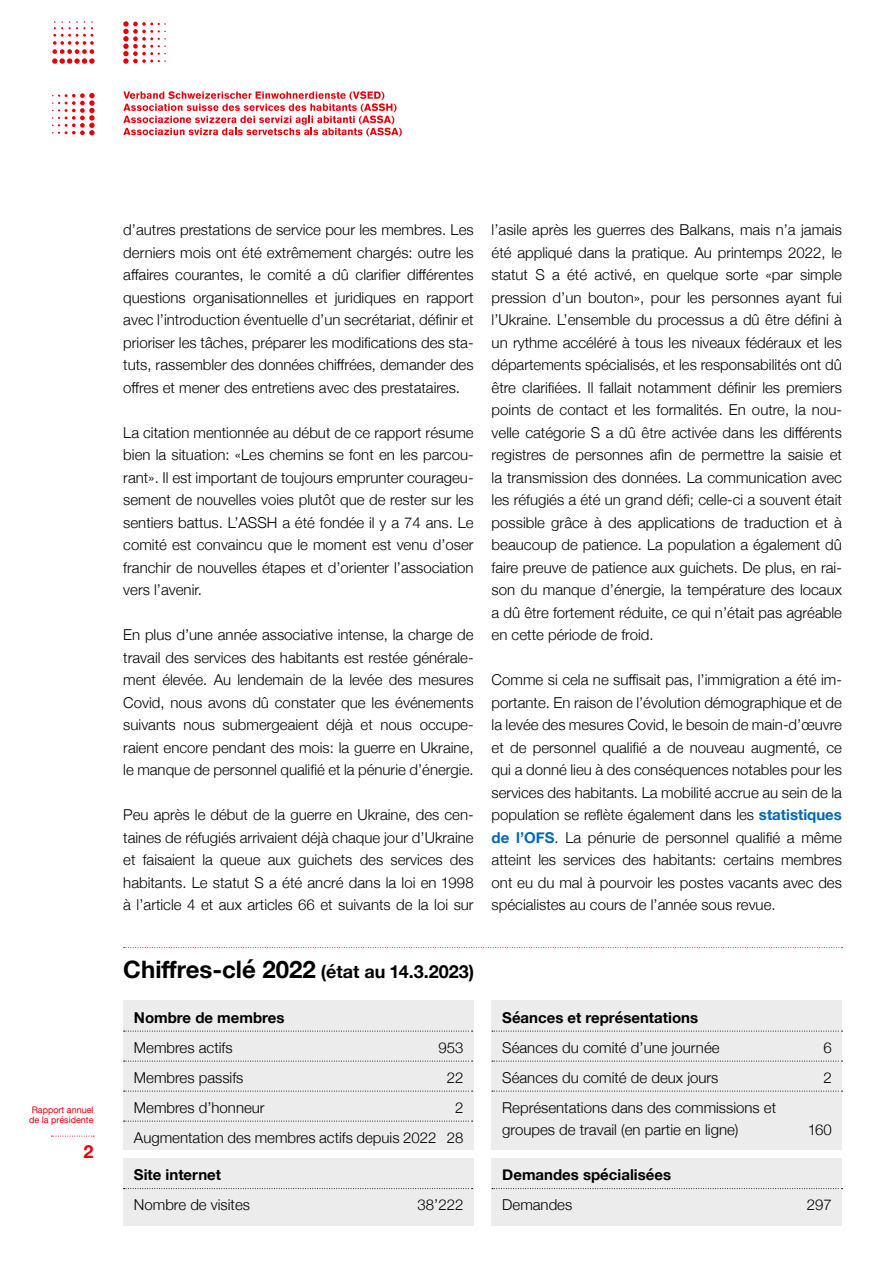
<style>
.page{position:relative;width:893px;height:1263px;background:#fff}
.page>*{position:absolute;margin:0;border:0;box-sizing:border-box;transform-origin:0 0}
.t1{font:700 18px "Helvetica Neue";color:#000}
.t2{font:700 18px "Helvetica Neue";color:#e3000b}
.t3{font:300 15px/22.5px "Helvetica Neue";color:#000;text-align:justify}
.t4{font:700 15px "Helvetica Neue";color:#000}
.t5{font:9px/10.5px "Helvetica Neue";color:#e3000b}
.s1{font-weight:700;color:#0068b4}
.s2{font-size:24px}
</style>
<div class="page">
<svg style="left:51px;top:1136px;width:43px;height:1px"></svg>
<svg style="left:123px;top:91px;width:279px;height:46px"></svg>
<svg style="left:123px;top:21px;width:43px;height:43px"></svg>
<svg style="left:52px;top:21px;width:43px;height:43px"></svg>
<svg style="left:52px;top:93px;width:43px;height:42px"></svg>
<div style="left:123px;top:1000px;width:351px;height:150px;background:#ececec"></div>
<div style="left:123px;top:1158px;width:351px;height:67px;background:#ececec"></div>
<div style="left:492px;top:1000px;width:350px;height:150px;background:#ececec"></div>
<div style="left:492px;top:1158px;width:350px;height:67px;background:#ececec"></div>
<svg style="left:124px;top:947px;width:719px;height:1px"></svg>
<svg style="left:124px;top:1031px;width:349px;height:1px"></svg>
<svg style="left:124px;top:1061px;width:349px;height:1px"></svg>
<svg style="left:124px;top:1091px;width:349px;height:1px"></svg>
<svg style="left:124px;top:1121px;width:349px;height:1px"></svg>
<svg style="left:124px;top:1188px;width:349px;height:1px"></svg>
<svg style="left:492px;top:1031px;width:351px;height:1px"></svg>
<svg style="left:492px;top:1061px;width:351px;height:1px"></svg>
<svg style="left:492px;top:1091px;width:351px;height:1px"></svg>
<svg style="left:492px;top:1188px;width:351px;height:1px"></svg>
<p class="t5" style="left:29px;top:1105px;width:66px">Rapport annuel de la présidente</p>
<p class="t2" style="left:84px;top:1137px;width:12px">2</p>
<p class="t3" style="left:123px;top:217px;width:352px">d’autres prestations de service pour les membres. Les derniers mois ont été extrêmement chargés: outre les affaires courantes, le comité a dû clarifier différentes questions organisationnelles et juridiques en rapport avec l’introduction éventuelle d’un secrétariat, définir et prioriser les tâches, préparer les modifications des sta&shy;tuts, rassembler des données chiffrées, demander des offres et mener des entretiens avec des prestataires.</p>
<p class="t3" style="left:123px;top:420px;width:352px">La citation mentionnée au début de ce rapport résume bien la situation: «Les chemins se font en les parcou&shy;rant». Il est important de toujours emprunter courageu&shy;sement de nouvelles voies plutôt que de rester sur les sentiers battus. L’ASSH a été fondée il y a 74 ans. Le comité est convaincu que le moment est venu d’oser franchir de nouvelles étapes et d’orienter l’association vers l’avenir.</p>
<p class="t3" style="left:123px;top:622px;width:352px">En plus d’une année associative intense, la charge de travail des services des habitants est restée générale&shy;ment élevée. Au lendemain de la levée des mesures Covid, nous avons dû constater que les événements suivants nous submergeaient déjà et nous occupe&shy;raient encore pendant des mois: la guerre en Ukraine, le manque de personnel qualifié et la pénurie d’énergie.</p>
<p class="t3" style="left:123px;top:802px;width:352px">Peu après le début de la guerre en Ukraine, des cen&shy;taines de réfugiés arrivaient déjà chaque jour d’Ukraine et faisaient la queue aux guichets des services des habitants. Le statut S a été ancré dans la loi en 1998 à l’article 4 et aux articles 66 et suivants de la loi sur</p>
<p class="t3" style="left:492px;top:217px;width:352px">l’asile après les guerres des Balkans, mais n’a jamais été appliqué dans la pratique. Au printemps 2022, le statut S a été activé, en quelque sorte «par simple pression d’un bouton», pour les personnes ayant fui l’Ukraine. L’ensemble du processus a dû être défini à un rythme accéléré à tous les niveaux fédéraux et les départements spécialisés, et les responsabilités ont dû être clarifiées. Il fallait notamment définir les premiers points de contact et les formalités. En outre, la nou&shy;velle catégorie S a dû être activée dans les différents registres de personnes afin de permettre la saisie et la transmission des données. La communication avec les réfugiés a été un grand défi; celle-ci a souvent était possible grâce à des applications de traduction et à beaucoup de patience. La population a également dû faire preuve de patience aux guichets. De plus, en rai&shy;son du manque d’énergie, la température des locaux a dû être fortement réduite, ce qui n’était pas agréable en cette période de froid.</p>
<p class="t3" style="left:492px;top:667px;width:352px">Comme si cela ne suffisait pas, l’immigration a été im&shy;portante. En raison de l’évolution démographique et de la levée des mesures Covid, le besoin de main-d’œuvre et de personnel qualifié a de nouveau augmenté, ce qui a donné lieu à des conséquences notables pour les services des habitants. La mobilité accrue au sein de la population se reflète également dans les <span class="s1">statistiques de l’OFS</span>. La pénurie de personnel qualifié a même atteint les services des habitants: certains membres ont eu du mal à pourvoir les postes vacants avec des spécialistes au cours de l’année sous revue.</p>
<p class="t1" style="left:123px;top:957px;width:352px"><span class="s2">Chiffres-clé 2022</span> (état au 14.3.2023)</p>
<p class="t4" style="left:134px;top:1005px;width:152px">Nombre de membres</p>
<p class="t3" style="left:134px;top:1035px;width:100px">Membres actifs</p>
<p class="t3" style="left:438px;top:1035px;width:27px">953</p>
<p class="t3" style="left:134px;top:1065px;width:111px">Membres passifs</p>
<p class="t3" style="left:447px;top:1065px;width:18px">22</p>
<p class="t3" style="left:134px;top:1095px;width:132px">Membres d’honneur</p>
<p class="t3" style="left:134px;top:1091px;width:331px;line-height:30px;text-align:right">2<br>Augmentation des membres actifs depuis 2022 28</p>
<p class="t4" style="left:134px;top:1163px;width:89px">Site internet</p>
<p class="t3" style="left:134px;top:1192px;width:118px">Nombre de visites</p>
<p class="t3" style="left:418px;top:1192px;width:47px">38’222</p>
<p class="t4" style="left:502px;top:1005px;width:197px">Séances et représentations</p>
<p class="t3" style="left:502px;top:1035px;width:219px">Séances du comité d’une journée</p>
<p class="t3" style="left:823px;top:1035px;width:10px">6</p>
<p class="t3" style="left:502px;top:1065px;width:218px">Séances du comité de deux jours</p>
<p class="t3" style="left:823px;top:1065px;width:10px">2</p>
<p class="t3" style="left:502px;top:1095px;width:275px">Représentations dans des commissions et groupes de travail (en partie en ligne)</p>
<p class="t3" style="left:808px;top:1117px;width:26px">160</p>
<p class="t4" style="left:502px;top:1163px;width:170px">Demandes spécialisées</p>
<p class="t3" style="left:502px;top:1192px;width:72px">Demandes</p>
<p class="t3" style="left:807px;top:1192px;width:27px">297</p>
</div>
